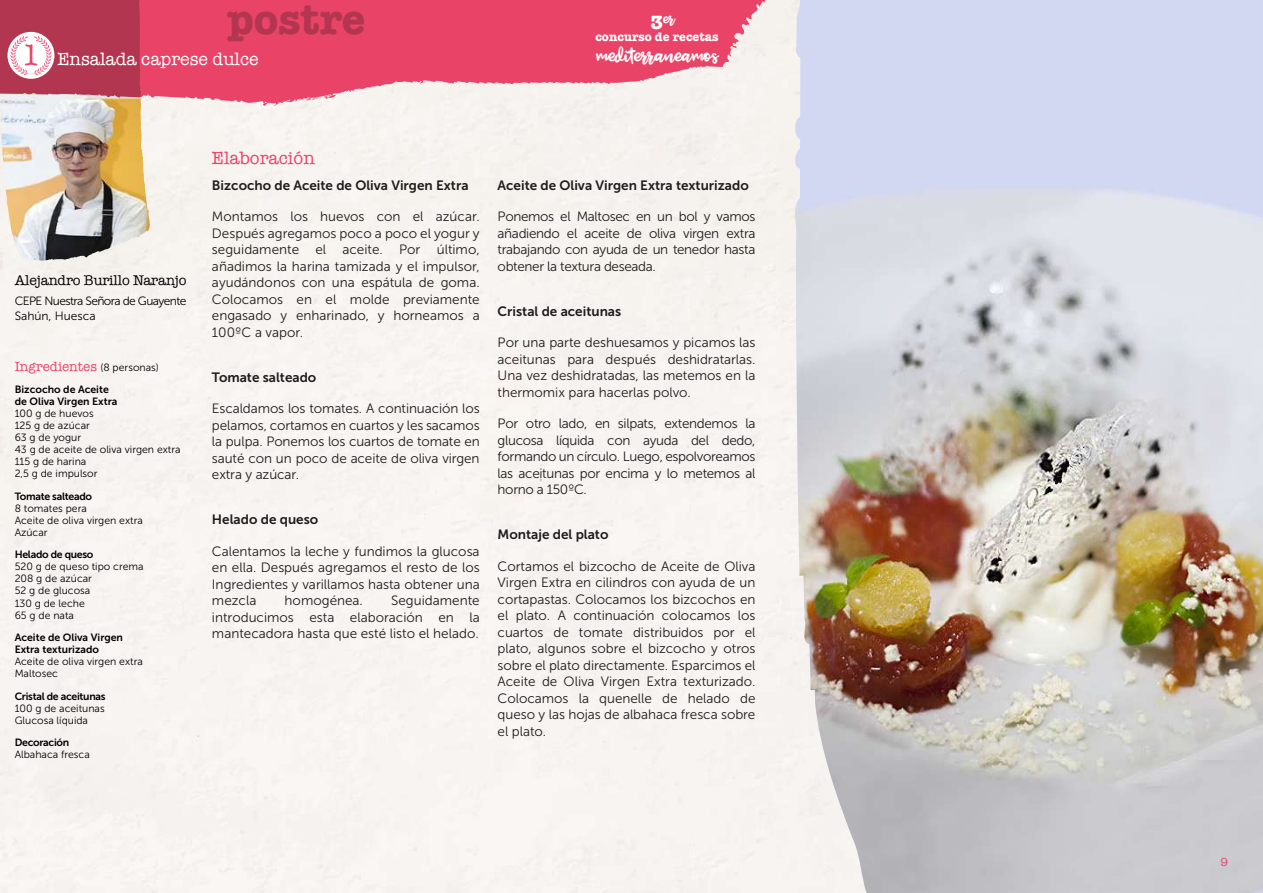
<style>
.page{position:relative;width:1263px;height:893px;background:#fff}
.page>*{position:absolute;margin:0;border:0;box-sizing:border-box;transform-origin:0 0}
.t1{font:700 43.5px "American Typewriter";color:#b33650}
.t2{font:30px "American Typewriter";color:#e94368}
.t3{font:19.05px "Jenthill";color:#fff}
.t4{font:18px "American Typewriter";color:#fff}
.t5{font:18px "American Typewriter";color:#e94368}
.t6{font:14.85px "Jenthill";color:#fff}
.t7{font:14.25px "American Typewriter";letter-spacing:-.01em;color:#000}
.t8{font:13.5px/16.5px "Museo Sans 300";letter-spacing:-.005em;color:#1d1d1b;text-align:justify}
.t9{font:13.5px "Museo Sans 700";color:#1d1d1b}
.t10{font:13.5px "American Typewriter";color:#e94368}
.t11{font:700 12.6px "American Typewriter";color:#fff}
.t12{font:12px/15px "Museo Sans 300";letter-spacing:-.05em;color:#000}
.t13{font:12px "American Typewriter";color:#e94368}
.t14{font:10.5px/12px "Museo Sans 300";color:#000}
.t15{font:10.5px/12px "Museo Sans 700";color:#000}
.t16{font:10.5px "Museo Sans 700";letter-spacing:-.025em;color:#000}
.s1{font-family:"American Typewriter";font-weight:700;font-size:19.65px}
.s2{font-family:"Museo Sans 300";font-size:10.5px;color:#000}
</style>
<div class="page">
<img style="left:0;top:106px;width:152px;height:156px">
<svg style="left:0;top:0;width:771px;height:106px;fill:#e94368"></svg>
<svg style="left:0;top:0;width:142px;height:98px"></svg>
<img style="left:790px;top:0;width:473px;height:893px">
<h2 class="t2" style="left:21px;top:38px;width:21px">1</h2>
<h1 class="t1" style="left:228px;top:-7px;width:139px">postre</h1>
<p class="t6" style="left:650px;top:9px;width:26px"><span class="s1">3</span>er</p>
<p class="t11" style="left:595px;top:29px;width:125px">concurso de recetas</p>
<h3 class="t4" style="left:57px;top:49px;width:203px">Ensalada caprese dulce</h3>
<h3 class="t3" style="left:596px;top:43px;width:123px">mediterraneamos</h3>
<h3 class="t5" style="left:212px;top:147px;width:104px">Elaboración</h3>
<p class="t7" style="left:15px;top:272px;width:174px">Alejandro Burillo Naranjo</p>
<p class="t12" style="left:15px;top:293px;width:173px">CEPE Nuestra Señora de Guayente<br>Sahún, Huesca</p>
<p class="t10" style="left:15px;top:359px;width:146px">Ingredientes <span class="s2">(8 personas)</span></p>
<p class="t15" style="left:15px;top:384px;width:104px">Bizcocho de Aceite de Oliva Virgen Extra</p>
<p class="t14" style="left:15px;top:408px;width:167px">100 g de huevos<br>125 g de azúcar<br>63 g de yogur<br>43 g de aceite de oliva virgen extra<br>115 g de harina<br>2,5 g de impulsor</p>
<p class="t16" style="left:15px;top:490px;width:79px">Tomate salteado</p>
<p class="t14" style="left:15px;top:502px;width:130px">8 tomates pera<br>Aceite de oliva virgen extra<br>Azúcar</p>
<p class="t16" style="left:15px;top:549px;width:80px">Helado de queso</p>
<p class="t14" style="left:15px;top:561px;width:130px">520 g de queso tipo crema<br>208 g de azúcar<br>52 g de glucosa<br>130 g de leche<br>65 g de nata</p>
<p class="t15" style="left:15px;top:631px;width:110px">Aceite de Oliva Virgen<br>Extra texturizado</p>
<p class="t14" style="left:15px;top:655px;width:130px">Aceite de oliva virgen extra<br>Maltosec</p>
<p class="t16" style="left:15px;top:690px;width:92px">Cristal de aceitunas</p>
<p class="t14" style="left:15px;top:702px;width:92px">100 g de aceitunas<br>Glucosa líquida</p>
<p class="t16" style="left:15px;top:736px;width:56px">Decoración</p>
<p class="t14" style="left:15px;top:748px;width:77px">Albahaca fresca</p>
<p class="t9" style="left:212px;top:177px;width:258px">Bizcocho de Aceite de Oliva Virgen Extra</p>
<p class="t8" style="left:212px;top:208px;width:269px">Montamos los huevos con el azúcar.<br>Después agregamos poco a poco el yogur y seguidamente el aceite. Por último, añadimos la harina tamizada y el impulsor, ayudándonos con una espátula de goma.<br>Colocamos en el molde previamente engasado y enharinado, y horneamos a 100ºC a vapor.</p>
<p class="t9" style="left:212px;top:369px;width:106px">Tomate salteado</p>
<p class="t8" style="left:212px;top:400px;width:269px">Escaldamos los tomates. A continuación los pelamos, cortamos en cuartos y les sacamos la pulpa. Ponemos los cuartos de tomate en sauté con un poco de aceite de oliva virgen extra y azúcar.</p>
<p class="t9" style="left:212px;top:512px;width:108px">Helado de queso</p>
<p class="t8" style="left:212px;top:543px;width:269px">Calentamos la leche y fundimos la glucosa en ella. Después agregamos el resto de los Ingredientes y varillamos hasta obtener una mezcla</p>
<p class="t8" style="left:212px;top:592px;width:269px;text-indent:179px">Seguidamente introducimos esta elaboración en la mantecadora hasta que esté listo el helado.</p>
<p class="t8" style="left:285px;top:592px;width:80px">homogénea.</p>
<p class="t9" style="left:498px;top:177px;width:253px">Aceite de Oliva Virgen Extra texturizado</p>
<p class="t8" style="left:498px;top:208px;width:259px">Ponemos el Maltosec en un bol y vamos añadiendo el aceite de oliva virgen extra trabajando con ayuda de un tenedor hasta obtener la textura deseada.</p>
<p class="t9" style="left:498px;top:303px;width:125px">Cristal de aceitunas</p>
<p class="t8" style="left:498px;top:334px;width:259px">Por una parte deshuesamos y picamos las aceitunas para después deshidratarlas.<br>Una vez deshidratadas, las metemos en la thermomix para hacerlas polvo.</p>
<p class="t8" style="left:498px;top:415px;width:259px">Por otro lado, en silpats, extendemos la glucosa líquida con ayuda del dedo, formando un círculo. Luego, espolvoreamos las aceitunas por encima y lo metemos al horno a 150ºC.</p>
<p class="t9" style="left:498px;top:527px;width:112px">Montaje del plato</p>
<p class="t8" style="left:498px;top:558px;width:259px">Cortamos el bizcocho de Aceite de Oliva Virgen Extra en cilindros con ayuda de un cortapastas. Colocamos los bizcochos en el plato. A continuación colocamos los cuartos de tomate distribuidos por el plato, algunos sobre el bizcocho y otros sobre el plato directamente. Esparcimos el Aceite de Oliva Virgen Extra texturizado.<br>Colocamos la quenelle de helado de queso y las hojas de albahaca fresca sobre el plato.</p>
<p class="t13" style="left:1220px;top:855px;width:9px">9</p>
</div>
